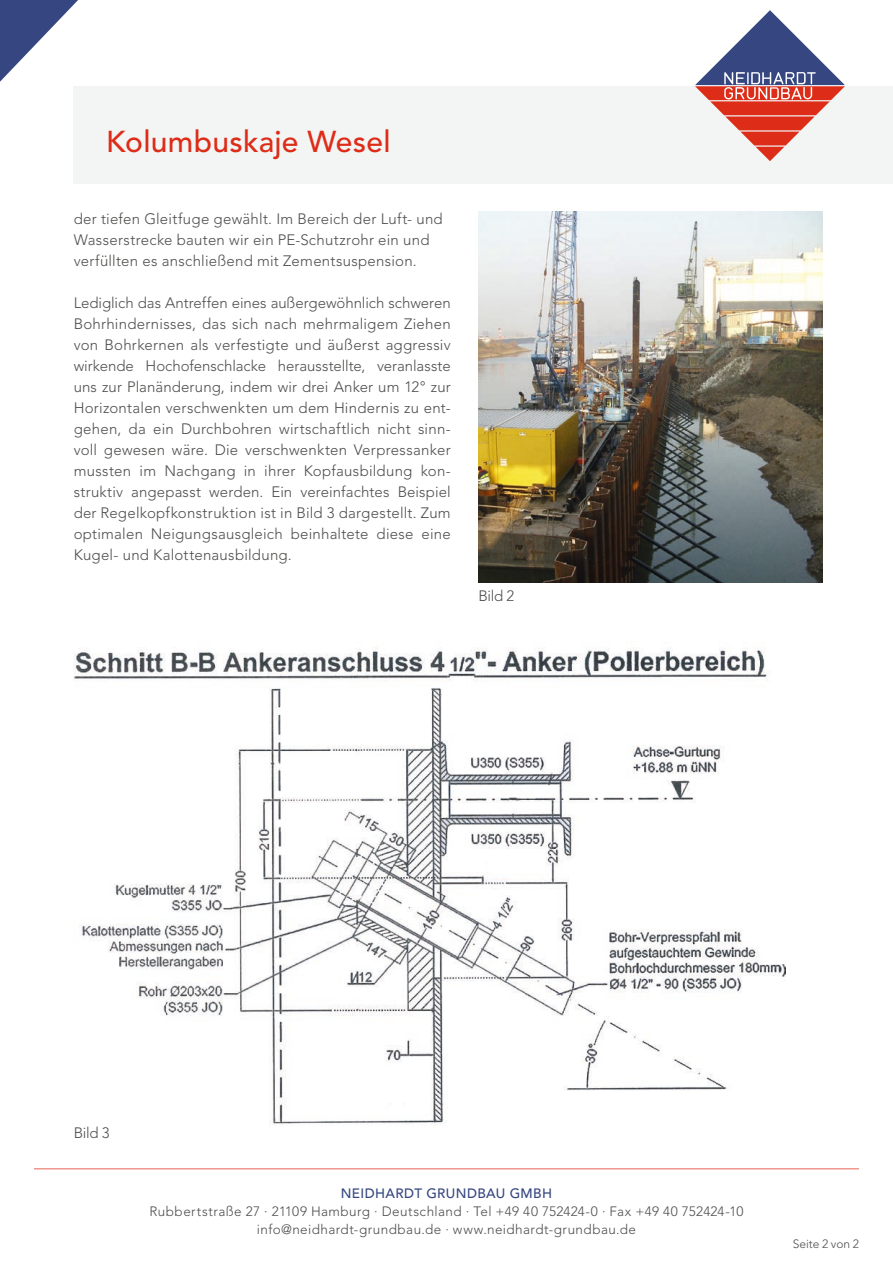
<style>
.page{position:relative;width:893px;height:1263px;background:#fff}
.page>*{position:absolute;margin:0;border:0;box-sizing:border-box;transform-origin:0 0}
.t1{font:500 30px "Avenir";letter-spacing:.01em;color:#dd2c17}
.t2{font:300 15px/21px "Avenir";letter-spacing:.015em;color:#4e4e4d}
.t3{font:300 13.5px/18px "Avenir";letter-spacing:.03em;color:#4e4e4d;text-align:center}
.t4{font:500 13.5px "Avenir";letter-spacing:.03em;color:#354680}
.t5{font:300 12px "Avenir";letter-spacing:-.005em;color:#4e4e4d}
</style>
<div class="page">
<div style="left:74px;top:86px;width:819px;height:98px;background:#f2f3f3"></div>
<hr style="left:34px;top:1168px;width:825px;height:1px;background:#dd2c17">
<img style="left:73px;top:647px;width:712px;height:478px">
<img style="left:478px;top:212px;width:344px;height:371px">
<svg style="left:0;top:0;width:78px;height:82px"></svg>
<svg style="left:695px;top:10px;width:150px;height:151px"></svg>
<h1 class="t1" style="left:106px;top:124px;width:286px">Kolumbuskaje Wesel</h1>
<p class="t2" style="left:74px;top:208px;width:371px">der tiefen Gleitfuge gewählt. Im Bereich der Luft- und<br>Wasserstrecke bauten wir ein PE-Schutzrohr ein und verfüllten es anschließend mit Zementsuspension.</p>
<p class="t2" style="left:74px;top:292px;width:379px;text-align:justify">Lediglich das Antreffen eines außergewöhnlich schweren Bohrhindernisses, das sich nach mehrmaligem Ziehen von Bohrkernen als verfestigte und äußerst aggressiv wirkende Hochofenschlacke herausstellte, veranlasste uns zur Planänderung, indem wir drei Anker um 12° zur Horizontalen verschwenkten um dem Hindernis zu ent&shy;gehen, da ein Durchbohren wirtschaftlich nicht sinn&shy;voll gewesen wäre. Die verschwenkten Verpressanker mussten im Nachgang in ihrer Kopfausbildung kon&shy;struktiv angepasst werden. Ein vereinfachtes Beispiel der Regelkopfkonstruktion ist in Bild 3 dargestellt. Zum optimalen Neigungsausgleich beinhaltete diese eine Kugel- und Kalottenausbildung.</p>
<p class="t2" style="left:478px;top:586px;width:37px">Bild 2</p>
<p class="t2" style="left:74px;top:1122px;width:37px">Bild 3</p>
<p class="t4" style="left:341px;top:1185px;width:213px">NEIDHARDT GRUNDBAU GMBH</p>
<p class="t3" style="left:150px;top:1202px;width:595px">Rubbertstraße 27 · 21109 Hamburg · Deutschland · Tel +49 40 752424-0 · Fax +49 40 752424-10 info@neidhardt-grundbau.de · www.neidhardt-grundbau.de</p>
<p class="t5" style="left:793px;top:1237px;width:68px">Seite 2 von 2</p>
</div>
